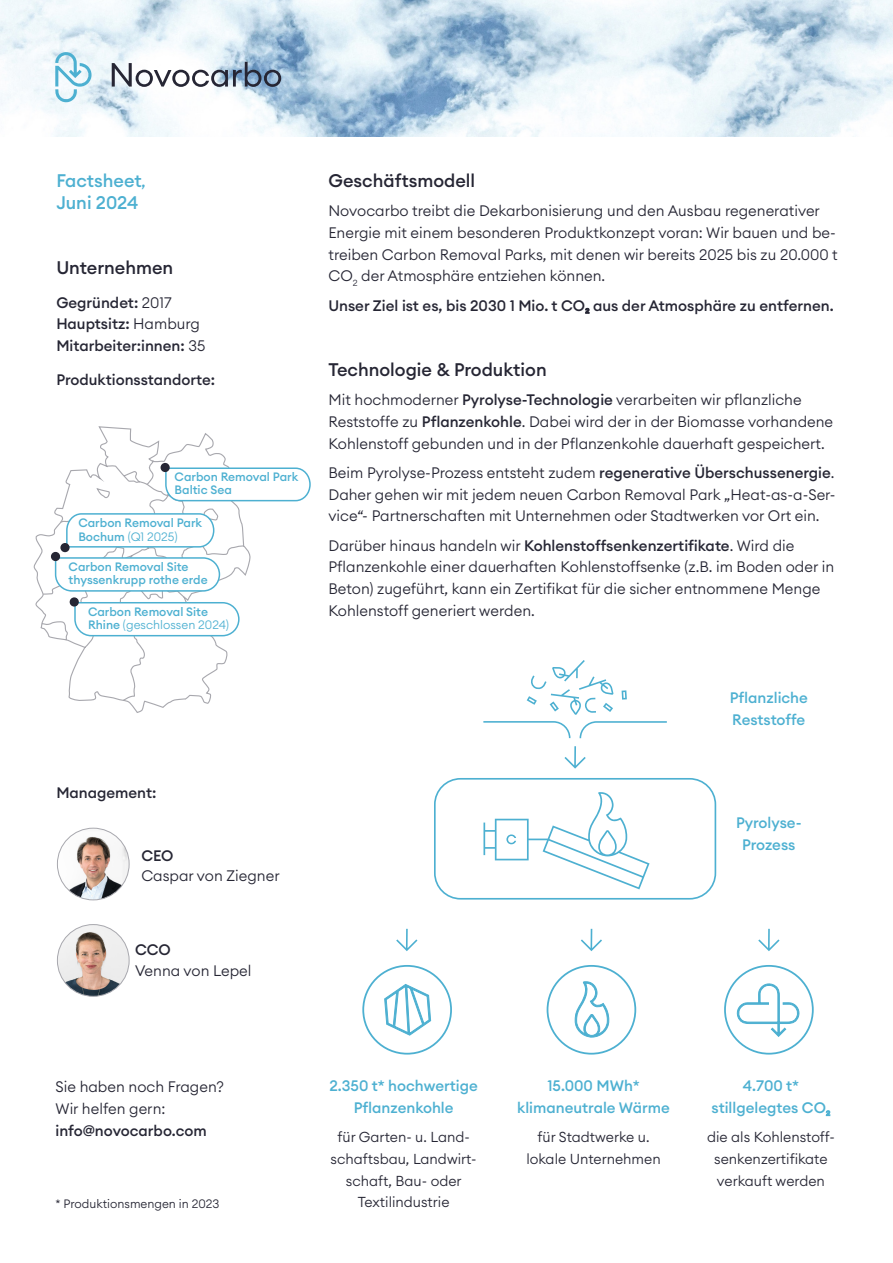
<style>
.page{position:relative;width:893px;height:1263px;background:#fff}
.page>*{position:absolute;margin:0;border:0;box-sizing:border-box;transform-origin:0 0}
.t1{font:500 18px "Euclid Circular A";color:#262634}
.t2{font:500 18px/21.8px "Euclid Circular A";color:#4db0d1}
.t3{font:300 15px/21.8px "Euclid Circular A";color:#262634}
.t4{font:500 15px "Euclid Circular A";color:#262634}
.t5{font:500 15px/21.8px "Euclid Circular A";color:#4db0d1;text-align:center}
.t6{font:300 14.25px/21.8px "Euclid Circular A";color:#262634;text-align:center}
.t7{font:500 12px/13.5px "Euclid Circular A";color:#4db0d1}
.t8{font:300 12px "Euclid Circular A";color:#262634}
.t9{font:300 12px "Euclid Circular A";color:#4db0d1}
.s1{font-size:15px}
.s2{font-weight:300}
.s3{font-weight:500}
</style>
<div class="page">
<img style="left:0;top:0;width:893px;height:136px">
<img style="left:57px;top:828px;width:72px;height:72px;border-radius:36px">
<div style="left:57px;top:828px;width:72px;height:72px;border:1px solid #a8a8ae;border-radius:50%"></div>
<img style="left:57px;top:924px;width:72px;height:72px;border-radius:36px">
<div style="left:57px;top:924px;width:72px;height:73px;border:1px solid #a8a8ae;border-radius:50%"></div>
<svg style="left:33px;top:426px;width:218px;height:287px"></svg>
<svg style="left:164px;top:467px;width:147px;height:35px"></svg>
<div style="left:161px;top:464px;width:8px;height:7px;background:#262634;border-radius:50%"></div>
<div style="left:161px;top:463px;width:9px;height:9px;border:2px solid #262634;border-radius:50%"></div>
<svg style="left:42px;top:512px;width:198px;height:125px"></svg>
<div style="left:70px;top:598px;width:8px;height:8px;background:#262634;border-radius:50%"></div>
<div style="left:70px;top:597px;width:9px;height:9px;border:2px solid #262634;border-radius:50%"></div>
<div style="left:362px;top:965px;width:90px;height:89px;border:2px solid #4db0d1;border-radius:50%"></div>
<svg style="left:384px;top:984px;width:47px;height:51px"></svg>
<div style="left:547px;top:965px;width:89px;height:89px;border:2px solid #4db0d1;border-radius:50%"></div>
<svg style="left:575px;top:981px;width:34px;height:56px"></svg>
<svg style="left:737px;top:983px;width:63px;height:54px"></svg>
<div style="left:724px;top:965px;width:90px;height:89px;border:2px solid #4db0d1;border-radius:50%"></div>
<svg style="left:758px;top:929px;width:21px;height:22px"></svg>
<svg style="left:564px;top:746px;width:22px;height:23px"></svg>
<svg style="left:580px;top:721px;width:87px;height:17px"></svg>
<svg style="left:483px;top:721px;width:87px;height:17px"></svg>
<svg style="left:622px;top:690px;width:5px;height:10px"></svg>
<svg style="left:527px;top:660px;width:86px;height:55px"></svg>
<svg style="left:483px;top:792px;width:166px;height:97px"></svg>
<div style="left:434px;top:778px;width:282px;height:121px;border:2px solid #4db0d1;border-radius:26px"></div>
<svg style="left:581px;top:929px;width:21px;height:22px"></svg>
<svg style="left:396px;top:929px;width:21px;height:22px"></svg>
<svg style="left:112px;top:62px;width:169px;height:25px"></svg>
<svg style="left:55px;top:51px;width:38px;height:51px"></svg>
<p class="t2" style="left:56px;top:170px;width:91px">Factsheet<span class="s1">,<br></span>Juni 2024</p>
<p class="t1" style="left:56px;top:256px;width:118px">Unternehmen</p>
<p class="t4" style="left:56px;top:293px;width:117px">Gegründet: <span class="s2">2017</span></p>
<p class="t4" style="left:56px;top:314px;width:145px">Hauptsitz: <span class="s2">Hamburg</span></p>
<p class="t4" style="left:56px;top:336px;width:150px">Mitarbeiter:innen: <span class="s2">35</span></p>
<p class="t4" style="left:56px;top:370px;width:160px">Produktionsstandorte:</p>
<p class="t7" style="left:175px;top:470px;width:125px">Carbon Removal Park<br>Baltic Sea</p>
<p class="t7" style="left:78px;top:516px;width:125px">Carbon Removal Park<br>Bochum <span class="s2">(Q1 2025)</span></p>
<p class="t7" style="left:69px;top:560px;width:121px">Carbon Removal Site</p>
<p class="t7" style="left:69px;top:573px;width:141px">thyssenkrupp rothe erde</p>
<p class="t7" style="left:88px;top:605px;width:121px">Carbon Removal Site</p>
<p class="t9" style="left:88px;top:617px;width:143px"><span class="s3">Rhine</span> (geschlossen 2024)</p>
<p class="t4" style="left:56px;top:783px;width:102px">Management:</p>
<p class="t4" style="left:141px;top:846px;width:34px">CEO</p>
<p class="t3" style="left:141px;top:865px;width:140px">Caspar von Ziegner</p>
<p class="t4" style="left:135px;top:940px;width:37px">CCO</p>
<p class="t3" style="left:135px;top:959px;width:118px">Venna von Lepel</p>
<p class="t1" style="left:328px;top:169px;width:148px">Geschäftsmodell</p>
<p class="t3" style="left:328px;top:200px;width:511px">Novocarbo treibt die Dekarbonisierung und den Ausbau regenerativer Energie mit einem besonderen Produktkonzept voran: Wir bauen und be&shy;treiben Carbon Removal Parks, mit denen wir bereits 2025 bis zu 20.000 t CO<sub>2</sub> der Atmosphäre entziehen können.</p>
<p class="t4" style="left:328px;top:296px;width:507px">Unser Ziel ist es, bis 2030 1 Mio. t CO<sub>2</sub> aus der Atmosphäre zu entfernen.</p>
<p class="t1" style="left:328px;top:358px;width:220px">Technologie &amp; Produktion</p>
<p class="t3" style="left:328px;top:389px;width:506px">Mit hochmoderner <span class="s3">Pyrolyse-Technologie</span> verarbeiten wir pflanzliche<br>Reststoffe zu <span class="s3">Pflanzenkohle</span>. Dabei wird der in der Biomasse vorhandene<br>Kohlenstoff gebunden und in der Pflanzenkohle dauerhaft gespeichert.</p>
<p class="t3" style="left:328px;top:461px;width:509px;text-align:justify">Beim Pyrolyse-Prozess entsteht zudem <span class="s3">regenerative Überschussenergie</span>.<br>Daher gehen wir mit jedem neuen Carbon Removal Park „Heat-as-a-Ser&shy;vice“- Partnerschaften mit Unternehmen oder Stadtwerken vor Ort ein.</p>
<p class="t3" style="left:328px;top:534px;width:507px">Darüber hinaus handeln wir <span class="s3">Kohlenstoffsenkenzertifikate</span>. Wird die Pflanzenkohle einer dauerhaften Kohlenstoffsenke (z.B. im Boden oder in Beton) zugeführt, kann ein Zertifikat für die sicher entnommene Menge Kohlenstoff generiert werden.</p>
<p class="t5" style="left:730px;top:687px;width:80px">Pflanzliche</p>
<p class="t5" style="left:732px;top:709px;width:75px">Reststoffe</p>
<p class="t5" style="left:736px;top:812px;width:67px">Pyrolyse-</p>
<p class="t5" style="left:742px;top:834px;width:55px">Prozess</p>
<p class="t3" style="left:56px;top:1076px;width:170px">Sie haben noch Fragen?</p>
<p class="t3" style="left:56px;top:1097px;width:111px">Wir helfen gern:</p>
<p class="t4" style="left:56px;top:1121px;width:153px">info@novocarbo.com</p>
<p class="t8" style="left:56px;top:1196px;width:165px">* Produktionsmengen in 2023</p>
<p class="t5" style="left:329px;top:1075px;width:150px">2.350 t* hochwertige<br>Pflanzenkohle</p>
<p class="t6" style="left:331px;top:1126px;width:148px">für Garten- u. Land&shy;schaftsbau, Landwirt&shy;schaft, Bau- oder</p>
<p class="t6" style="left:358px;top:1191px;width:93px">Textilindustrie</p>
<p class="t5" style="left:547px;top:1075px;width:94px">15.000 MWh*</p>
<p class="t5" style="left:517px;top:1097px;width:154px">klimaneutrale Wärme</p>
<p class="t6" style="left:537px;top:1126px;width:114px">für Stadtwerke u.</p>
<p class="t6" style="left:526px;top:1148px;width:136px">lokale Unternehmen</p>
<p class="t5" style="left:743px;top:1075px;width:58px">4.700 t*</p>
<p class="t5" style="left:712px;top:1097px;width:120px">stillgelegtes CO<sub>2</sub></p>
<p class="t6" style="left:707px;top:1126px;width:129px">die als Kohlenstoff&shy;senkenzertifikate verkauft werden</p>
</div>
